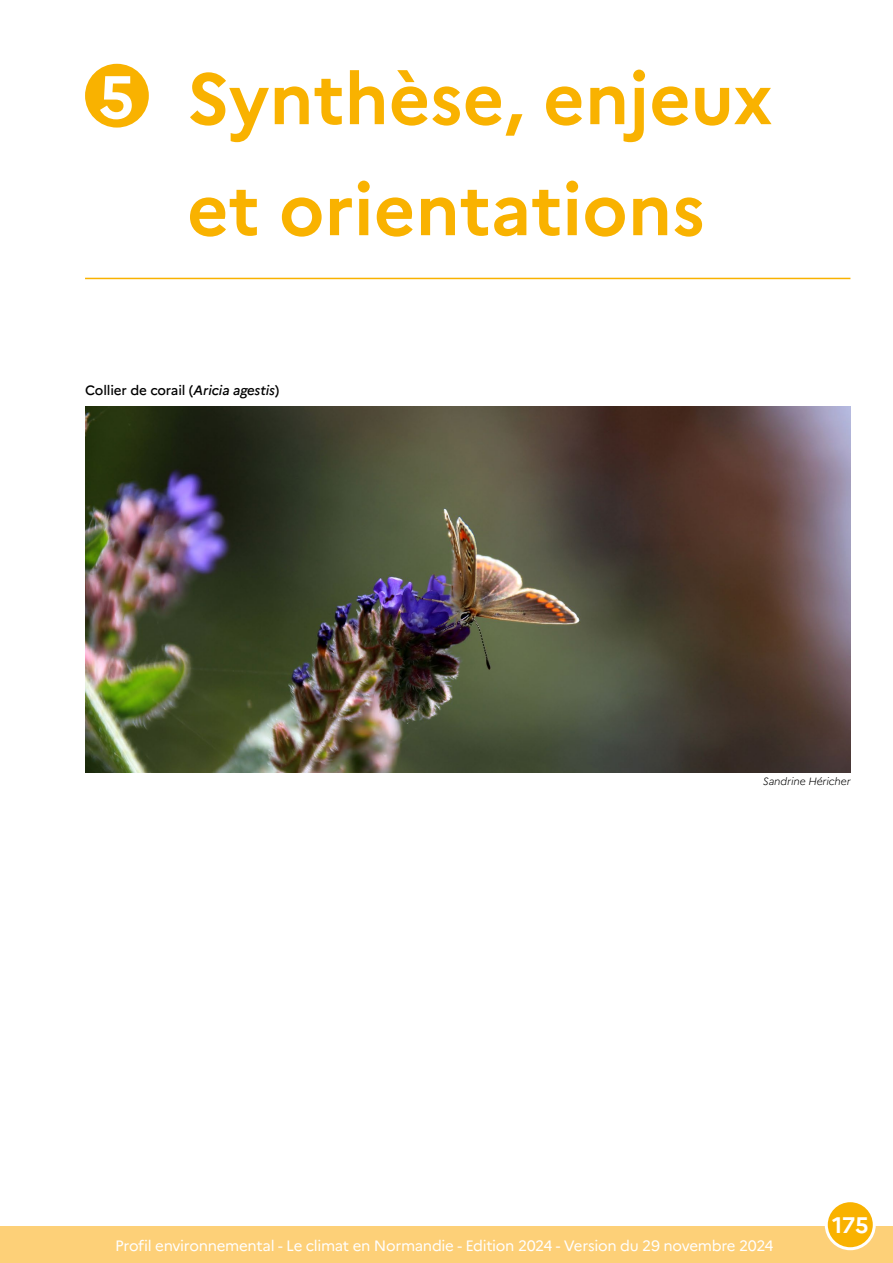
<style>
.page{position:relative;width:893px;height:1263px;background:#fff}
.page>*{position:absolute;margin:0;border:0;box-sizing:border-box;transform-origin:0 0}
.titre_2{font:700 72px/111px "Marianne";color:#f9b200}
.Citation{font:700 60px "Marianne";color:#fff}
.t1{font:700 22.5px "Marianne";color:#fff}
.t2{font:15px "Marianne";letter-spacing:-.02em;color:#fff}
.Légende_photos{font:500 13.5px "Marianne";letter-spacing:-.01em;color:#000}
.Crédit_photo{font:italic 300 10.5px "Marianne";letter-spacing:-.01em;color:#000}
.s1{font-style:italic}
</style>
<div class="page">
<div style="left:0;top:1226px;width:893px;height:37px;background:#fdd078"></div>
<div style="left:826px;top:1201px;width:48px;height:48px;background:#f9b200;border-radius:50%"></div>
<div style="left:825px;top:1199px;width:51px;height:51px;border:3px solid #fff;border-radius:50%"></div>
<img style="left:85px;top:406px;width:765px;height:366px">
<hr style="left:85px;top:278px;width:765px;height:1px;background:#f9b200">
<div style="left:85px;top:64px;width:64px;height:64px;background:#f9b200;border-radius:50%"></div>
<p class="Citation" style="left:99px;top:50px;width:37px">5</p>
<p class="titre_2" style="left:187px;top:37px;width:587px">Synthèse, enjeux et orientations</p>
<p class="Légende_photos" style="left:85px;top:380px;width:196px">Collier de corail (<span class="s1">Aricia agestis</span>)</p>
<p class="Crédit_photo" style="left:763px;top:773px;width:89px">Sandrine Héricher</p>
<h3 class="t1" style="left:832px;top:1208px;width:38px">175</h3>
<p class="t2" style="left:115px;top:1234px;width:660px">Profil environnemental - Le climat en Normandie - Edition 2024 - Version du 29 novembre 2024</p>
</div>
